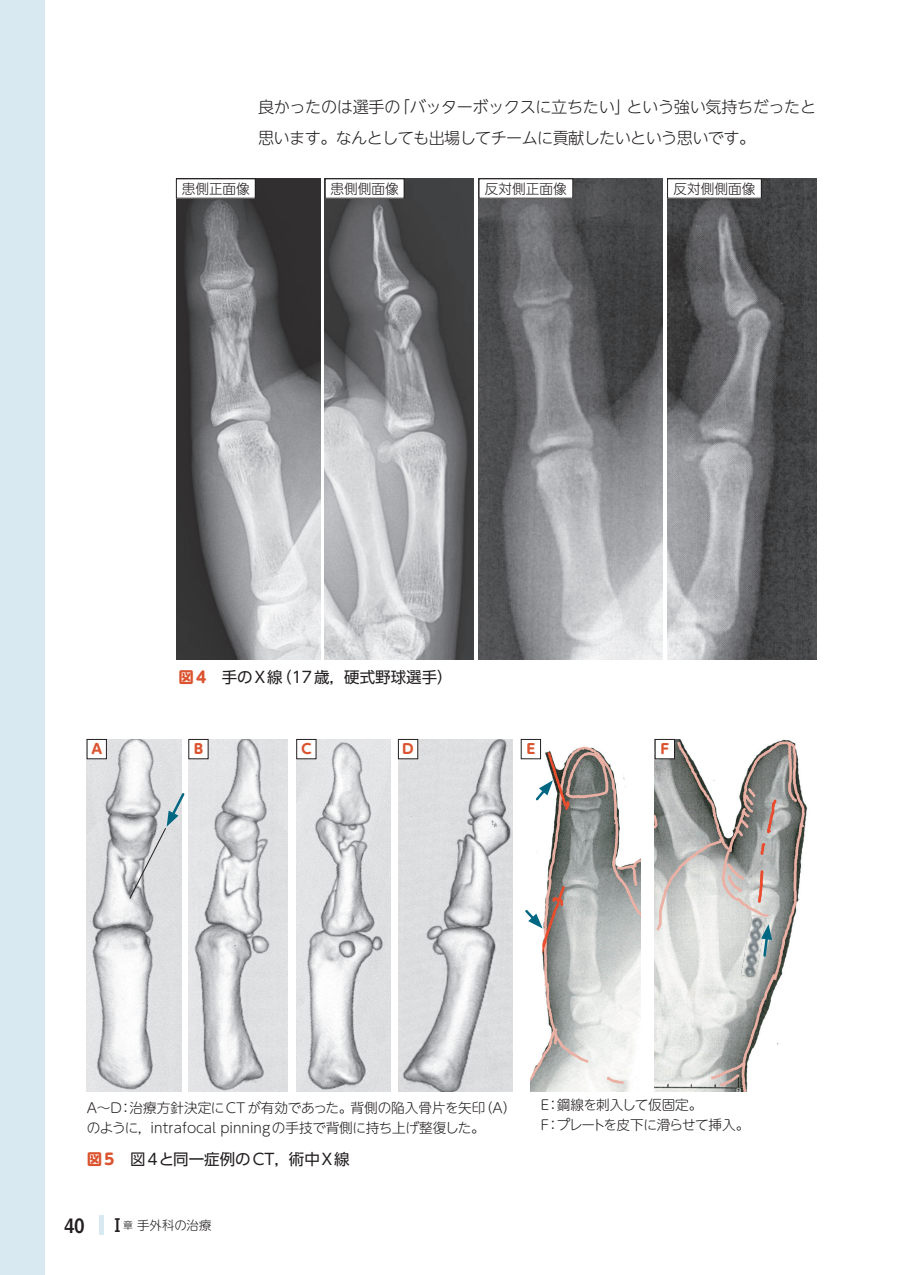
<style>
.page{position:relative;width:903px;height:1275px;background:#fff}
.page>*{position:absolute;margin:0;border:0;box-sizing:border-box;transform-origin:0 0}
.t1{font:300 16.1px/31px "UD Shin M Go Pro";letter-spacing:-.04em;color:#231f20}
.t2{font:15.58px "UD Shin Go Pro";color:#231f20}
.t3{font:300 13.65px/19.8px "UD Shin M Go Pro";color:#231f20}
.t4{font:300 13.65px/19.8px "UD Shin M Go Pro";letter-spacing:-.05em;color:#231f20}
.t5{font:700 13.65px "UD Shin M Go Pro";color:#db532f}
.t6{font:300 12.42px "UD Shin M Go Pro";color:#231f20}
.s1{font-family:"UD Shin M Go Pro";font-weight:700;color:#db532f}
.s2{font-family:"Midashi Go Pro MB31";font-weight:400;font-size:19.78px}
.s3{font-family:"UD Shin Go Pro";font-weight:500;font-size:17.32px}
.s4{font-size:9.97px}
</style>
<div class="page">
<div style="left:0;top:0;width:45px;height:1275px;background:#d8e9f1"></div>
<div style="left:99px;top:1215px;width:5px;height:20px;background:#d8e9f1"></div>
<img style="left:176px;top:179px;width:144px;height:481px">
<img style="left:325px;top:179px;width:149px;height:481px">
<img style="left:479px;top:179px;width:183px;height:481px">
<img style="left:667px;top:179px;width:149px;height:481px">
<img style="left:87px;top:739px;width:94px;height:352px">
<img style="left:189px;top:739px;width:99px;height:352px">
<img style="left:296px;top:739px;width:95px;height:352px">
<img style="left:398px;top:739px;width:114px;height:352px">
<img style="left:655px;top:739px;width:153px;height:352px">
<div style="left:176px;top:179px;width:79px;height:19px;background:#fff"></div>
<div style="left:479px;top:179px;width:94px;height:19px;background:#fff"></div>
<div style="left:667px;top:179px;width:94px;height:19px;background:#fff"></div>
<div style="left:325px;top:179px;width:79px;height:19px;background:#fff"></div>
<div style="left:87px;top:739px;width:19px;height:20px;background:#fff"></div>
<div style="left:87px;top:739px;width:20px;height:20px;border:1px solid #231f20"></div>
<div style="left:189px;top:739px;width:19px;height:20px;background:#fff"></div>
<div style="left:297px;top:739px;width:19px;height:20px;background:#fff"></div>
<div style="left:296px;top:739px;width:20px;height:20px;border:1px solid #231f20"></div>
<div style="left:398px;top:739px;width:20px;height:20px;background:#fff"></div>
<div style="left:398px;top:739px;width:20px;height:20px;border:1px solid #231f20"></div>
<div style="left:655px;top:739px;width:19px;height:20px;background:#fff"></div>
<div style="left:655px;top:739px;width:20px;height:20px;border:1px solid #231f20"></div>
<svg style="left:129px;top:791px;width:56px;height:108px"></svg>
<svg style="left:761px;top:924px;width:11px;height:34px"></svg>
<img style="left:531px;top:739px;width:109px;height:352px">
<div style="left:521px;top:739px;width:19px;height:20px;background:#fff"></div>
<div style="left:521px;top:739px;width:20px;height:20px;border:1px solid #231f20"></div>
<svg style="left:533px;top:780px;width:20px;height:23px"></svg>
<svg style="left:525px;top:908px;width:17px;height:20px"></svg>
<p class="t1" style="left:258px;top:91px;width:560px">良かったのは選手の「バッターボックスに立ちたい」という強い気持ちだったと思います。なんとしても出場してチームに貢献したいという思いです。</p>
<p class="t3" style="left:182px;top:178px;width:70px">患側正面像</p>
<p class="t3" style="left:331px;top:178px;width:70px">患側側面像</p>
<p class="t3" style="left:485px;top:178px;width:83px">反対側正面像</p>
<p class="t3" style="left:673px;top:178px;width:83px">反対側側面像</p>
<p class="t2" style="left:179px;top:665px;width:276px"><span class="s1">図4</span>　手のX線（17歳，硬式野球選手）</p>
<p class="t5" style="left:91px;top:738px;width:12px">A</p>
<p class="t5" style="left:194px;top:738px;width:11px">B</p>
<p class="t5" style="left:301px;top:738px;width:12px">C</p>
<p class="t5" style="left:402px;top:738px;width:13px">D</p>
<p class="t5" style="left:660px;top:738px;width:10px">F</p>
<p class="t5" style="left:526px;top:738px;width:11px">E</p>
<p class="t3" style="left:87px;top:1097px;width:431px">A～D：治療方針決定にCTが有効であった。背側の陥入骨片を矢印（A）のように，intrafocal pinningの手技で背側に持ち上げ整復した。</p>
<p class="t4" style="left:541px;top:1095px;width:210px">E：鋼線を刺入して仮固定。<br>F：プレートを皮下に滑らせて挿入。</p>
<p class="t2" style="left:87px;top:1146px;width:264px"><span class="s1">図5</span>　図4と同一症例のCT，術中X線</p>
<p class="t6" style="left:64px;top:1215px;width:148px"><span class="s2">40</span> <span class="s3">Ⅰ</span><span class="s4">章</span>手外科の治療</p>
</div>
